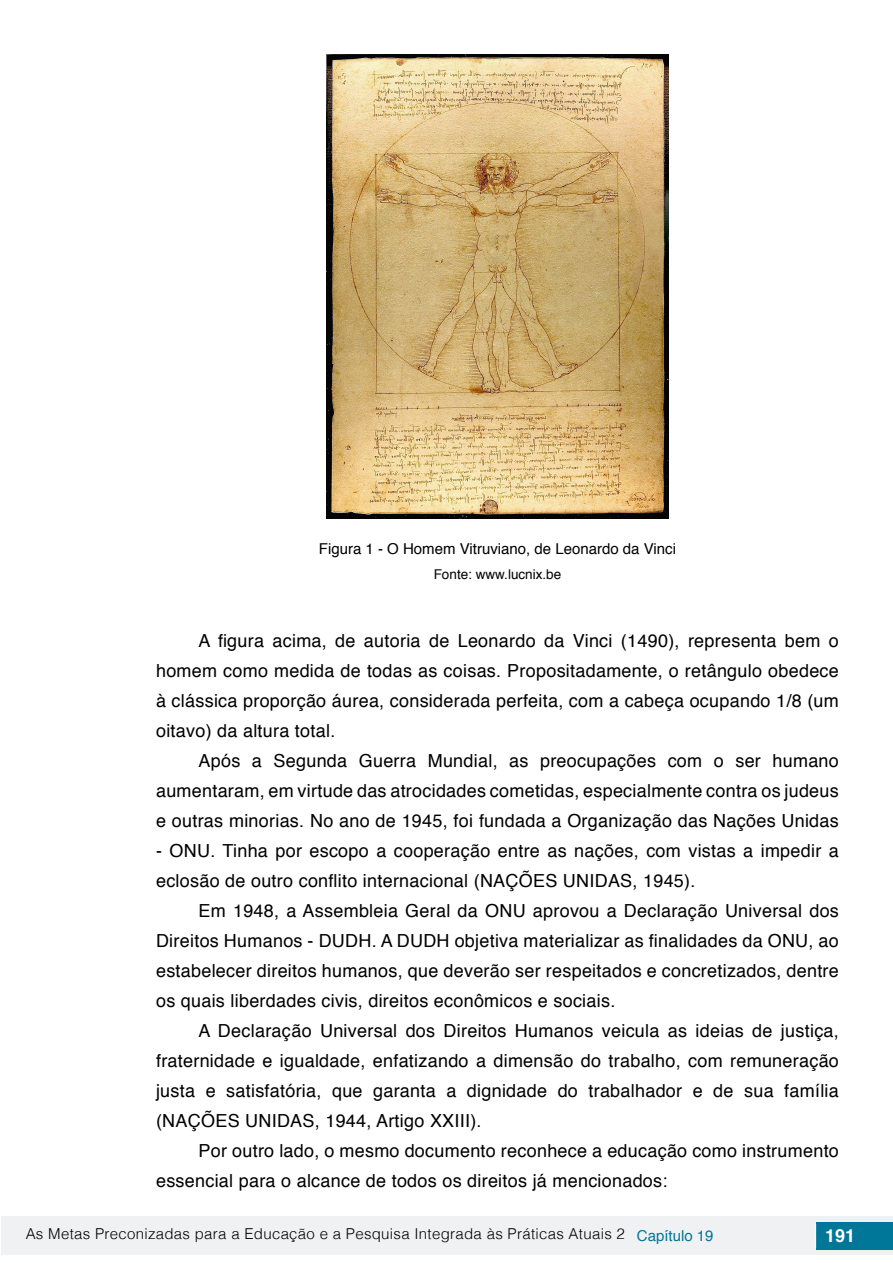
<style>
.page{position:relative;width:893px;height:1263px;background:#fff}
.page>*{position:absolute;margin:0;border:0;box-sizing:border-box;transform-origin:0 0}
.txt{font:18px/30px "Helvetica";letter-spacing:.015em;color:#000;text-align:justify}
.t1{font:700 18px "Helvetica";color:#fff}
.t2{font:300 15px "Helvetica";letter-spacing:.02em;color:#000}
.info_tab_gra_imag{font:15px "Helvetica";color:#000}
.fonte_tab_gra_imag{font:13.5px "Helvetica";color:#000}
.s1{font-weight:400;color:#007699}
</style>
<div class="page">
<div style="left:1px;top:1216px;width:891px;height:38px;background:#f0f1f2"></div>
<div style="left:816px;top:1222px;width:77px;height:27px;background:#007699"></div>
<svg style="left:815px;top:1224px;width:1px;height:24px"></svg>
<img style="left:327px;top:54px;width:341px;height:465px">
<p class="info_tab_gra_imag" style="left:319px;top:537px;width:359px">Figura 1 - O Homem Vitruviano, de Leonardo da Vinci</p>
<p class="fonte_tab_gra_imag" style="left:434px;top:563px;width:129px">Fonte: www.lucnix.be</p>
<p class="txt" style="left:156px;top:626px;width:684px;text-indent:43px">A figura acima, de autoria de Leonardo da Vinci (1490), representa bem o homem como medida de todas as coisas. Propositadamente, o retângulo obedece à clássica proporção áurea, considerada perfeita, com a cabeça ocupando 1/8 (um oitavo) da altura total.</p>
<p class="txt" style="left:156px;top:746px;width:684px;text-indent:43px">Após a Segunda Guerra Mundial, as preocupações com o ser humano aumentaram, em virtude das atrocidades cometidas, especialmente contra os judeus e outras minorias. No ano de 1945, foi fundada a Organização das Nações Unidas</p>
<p class="txt" style="left:156px;top:836px;width:684px">- ONU. Tinha por escopo a cooperação entre as nações, com vistas a impedir a eclosão de outro conflito internacional (NAÇÕES UNIDAS, 1945).</p>
<p class="txt" style="left:156px;top:896px;width:684px;text-indent:43px">Em 1948, a Assembleia Geral da ONU aprovou a Declaração Universal dos Direitos Humanos - DUDH. A DUDH objetiva materializar as finalidades da ONU, ao estabelecer direitos humanos, que deverão ser respeitados e concretizados, dentre os quais liberdades civis, direitos econômicos e sociais.</p>
<p class="txt" style="left:156px;top:1016px;width:684px;text-indent:43px">A Declaração Universal dos Direitos Humanos veicula as ideias de justiça, fraternidade e igualdade, enfatizando a dimensão do trabalho, com remuneração justa e satisfatória, que garanta a dignidade do trabalhador e de sua família (NAÇÕES UNIDAS, 1944, Artigo XXIII).</p>
<p class="txt" style="left:156px;top:1136px;width:684px;text-indent:43px">Por outro lado, o mesmo documento reconhece a educação como instrumento essencial para o alcance de todos os direitos já mencionados:</p>
<p class="t2" style="left:26px;top:1221px;width:689px">As Metas Preconizadas para a Educação e a Pesquisa Integrada às Práticas Atuais 2 <span class="s1">Capítulo 19</span></p>
<p class="t1" style="left:825px;top:1221px;width:32px">191</p>
</div>
